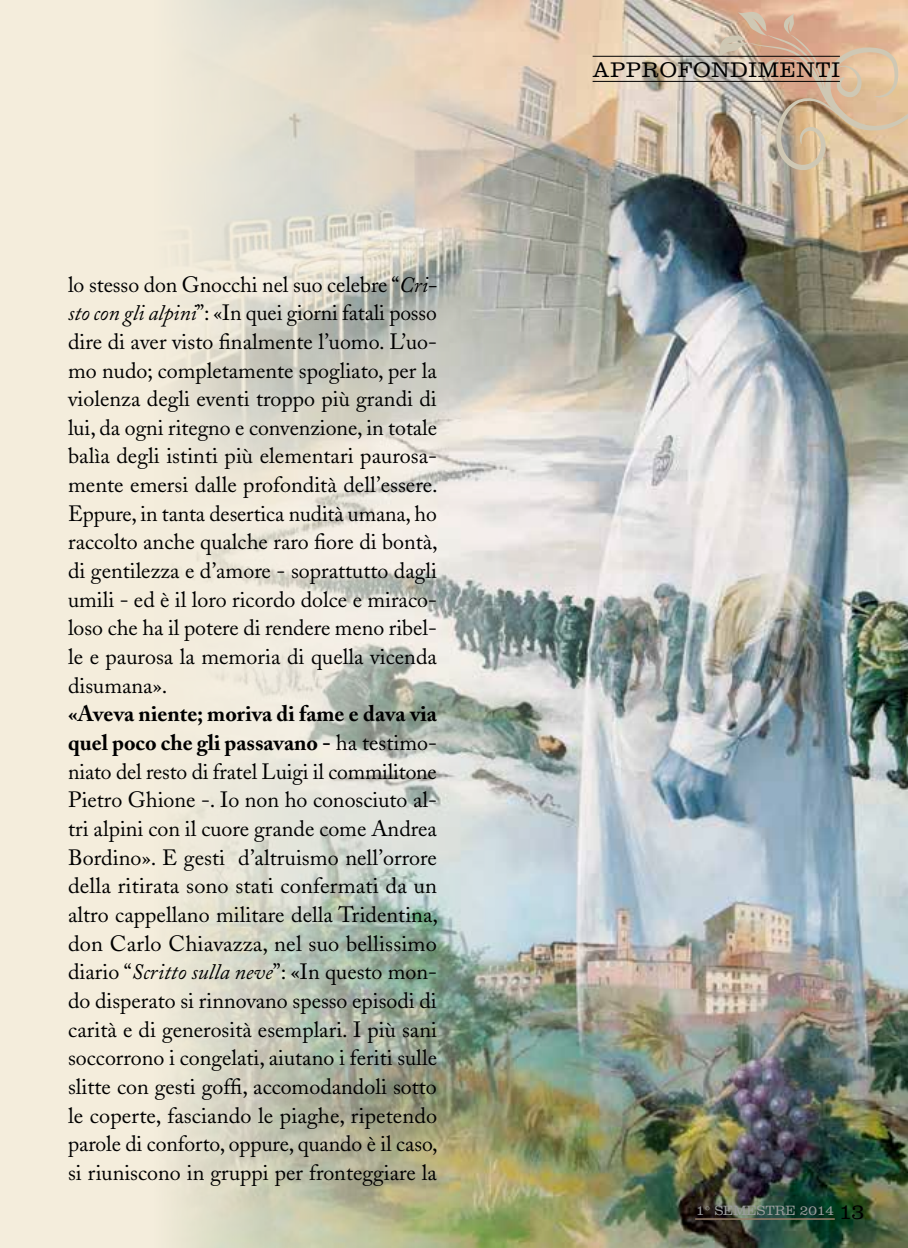
<style>
.page{position:relative;width:908px;height:1248px;background:#fff}
.page>*{position:absolute;margin:0;border:0;box-sizing:border-box;transform-origin:0 0}
.t1{font:22px/28.6px "Adobe Caslon";color:#000;text-align:justify}
.t2{font:300 22px "Clarendon";letter-spacing:.04em;color:#000}
.t3{font:300 14px "Clarendon";color:#9c9e9f}
.s1{font-style:italic}
.s2{font-weight:700}
.s3{font-size:22px;color:#000}
</style>
<div class="page">
<div style="left:0;top:0;width:907px;height:1247px;background:#f4eddc"></div>
<img style="left:175px;top:0;width:732px;height:1247px">
<svg style="left:717px;top:11px;width:190px;height:160px;background:#d0b499"></svg>
<hr style="left:592px;top:56px;width:247px;height:1px;background:#000">
<hr style="left:592px;top:81px;width:247px;height:1px;background:#000">
<hr style="left:694px;top:1218px;width:140px;height:1px;background:#957c67">
<p class="t1" style="left:68px;top:270px;width:371px">lo stesso don Gnocchi nel suo celebre “<span class="s1">Cri&shy;sto con gli alpini</span>”: «In quei giorni fatali posso dire di aver visto finalmente l’uomo. L’uo&shy;mo nudo; completamente spogliato, per la violenza degli eventi troppo più grandi di lui, da ogni ritegno e convenzione, in totale balìa degli istinti più elementari paurosa&shy;mente emersi dalle profondità dell’essere.<br>Eppure, in tanta desertica nudità umana, ho raccolto anche qualche raro fiore di bontà, di gentilezza e d’amore - soprattutto dagli umili - ed è il loro ricordo dolce e miraco&shy;loso che ha il potere di rendere meno ribel&shy;le e paurosa la memoria di quella vicenda disumana».</p>
<p class="t1" style="left:68px;top:700px;width:371px"><span class="s2">«Aveva niente; moriva di fame e dava via quel poco che gli passavano -</span> ha testimo&shy;niato del resto di fratel Luigi il commilitone Pietro Ghione -. Io non ho conosciuto al&shy;tri alpini con il cuore grande come Andrea Bordino». E gesti d’altruismo nell’orrore della ritirata sono stati confermati da un altro cappellano militare della Tridentina, don Carlo Chiavazza, nel suo bellissimo diario “<span class="s1">Scritto sulla neve</span>”: «In questo mon&shy;do disperato si rinnovano spesso episodi di carità e di generosità esemplari. I più sani soccorrono i congelati, aiutano i feriti sulle slitte con gesti goffi, accomodandoli sotto le coperte, fasciando le piaghe, ripetendo parole di conforto, oppure, quando è il caso, si riuniscono in gruppi per fronteggiare la</p>
<p class="t2" style="left:592px;top:57px;width:236px">APPROFONDIMENTI</p>
<p class="t3" style="left:696px;top:1202px;width:71px">1° SEMESTR</p>
<p class="t3" style="left:785px;top:1202px;width:80px">E 2014 <span class="s3">13</span></p>
</div>
